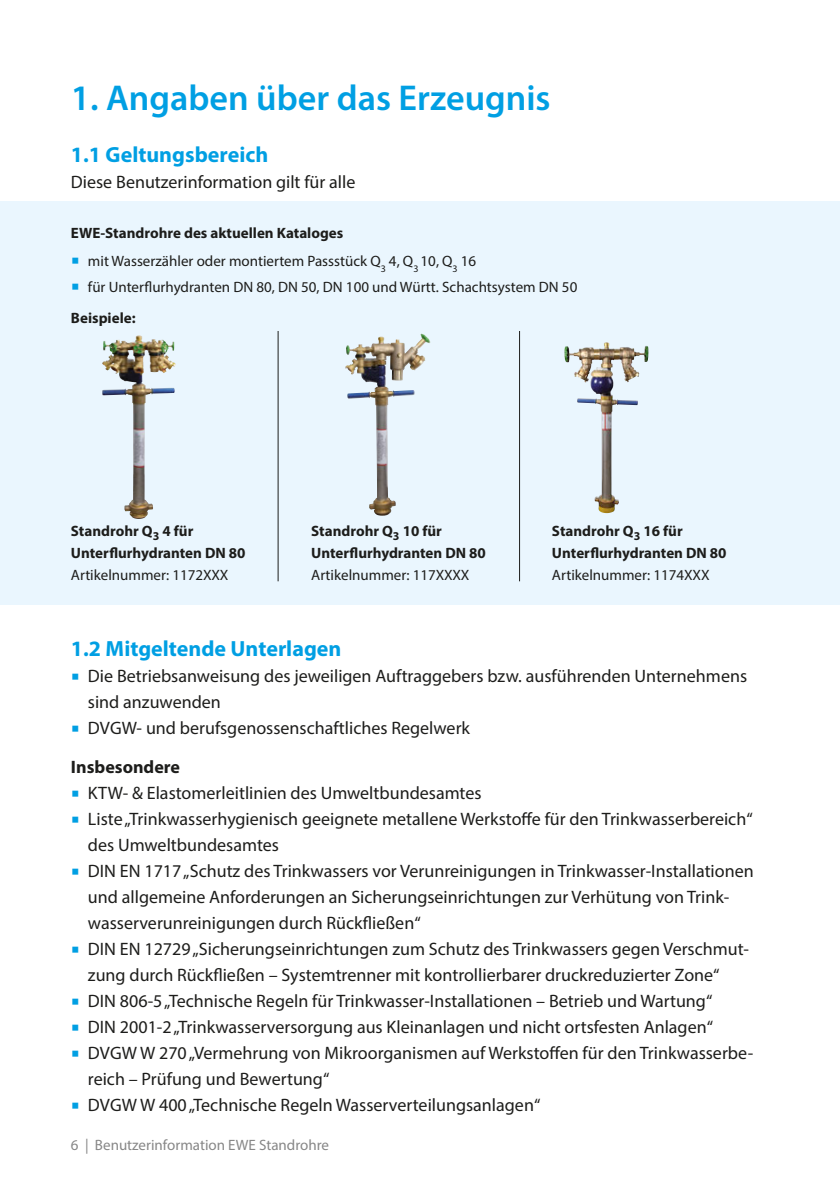
<style>
.page{position:relative;width:840px;height:1191px;background:#fff}
.page>*{position:absolute;margin:0;border:0;box-sizing:border-box;transform-origin:0 0}
.t1{font:600 36px "Myriad Pro";color:#009fe3}
.t2{font:700 22px "Myriad Pro";color:#009fe3}
.Fließtext_9_13pt{font:18px/26px "Myriad Pro";color:#1d1d1b}
.Zwischenheadline_sch{font:700 18px "Myriad Pro";color:#1d1d1b}
.Beschriftungen_7_5_1{font:15px "Myriad Pro";color:#1d1d1b}
.Beschriftungen_7_5_1-2{font:700 15px "Myriad Pro";color:#1d1d1b}
.t3{font:15px "Myriad Pro";color:#878787}
</style>
<div class="page">
<div style="left:0;top:201px;width:839px;height:403px;background:#eaf6fe"></div>
<img style="left:102px;top:335px;width:73px;height:184px">
<img style="left:345px;top:334px;width:77px;height:170px">
<img style="left:564px;top:342px;width:42px;height:153px">
<hr style="left:277px;top:331px;width:1px;height:250px;background:#1d1d1b">
<hr style="left:519px;top:331px;width:1px;height:250px;background:#1d1d1b">
<p class="t1" style="left:71px;top:75px;width:481px">1. Angaben über das Erzeugnis</p>
<p class="t2" style="left:71px;top:140px;width:199px">1.1 Geltungsbereich</p>
<p class="Fließtext_9_13pt" style="left:71px;top:169px;width:286px">Diese Benutzerinformation gilt für alle</p>
<p class="Beschriftungen_7_5_1-2" style="left:71px;top:223px;width:274px">EWE-Standrohre des aktuellen Kataloges</p>
<p class="Beschriftungen_7_5_1" style="left:88px;top:252px;width:389px">mit Wasserzähler oder montiertem Passstück Q<sub>3</sub> 4, Q<sub>3</sub> 10, Q<sub>3</sub> 16</p>
<p class="Beschriftungen_7_5_1" style="left:88px;top:278px;width:490px">für Unterflurhydranten DN 80, DN 50, DN 100 und Württ. Schachtsystem DN 50</p>
<p class="Beschriftungen_7_5_1-2" style="left:71px;top:308px;width:66px">Beispiele:</p>
<p class="Beschriftungen_7_5_1-2" style="left:71px;top:521px;width:124px">Standrohr Q<sub>3</sub> 4 für</p>
<p class="Beschriftungen_7_5_1-2" style="left:71px;top:543px;width:176px">Unterflurhydranten DN 80</p>
<p class="Beschriftungen_7_5_1" style="left:71px;top:566px;width:159px">Artikelnummer: 1172XXX</p>
<p class="Beschriftungen_7_5_1-2" style="left:311px;top:521px;width:132px">Standrohr Q<sub>3</sub> 10 für</p>
<p class="Beschriftungen_7_5_1-2" style="left:311px;top:543px;width:176px">Unterflurhydranten DN 80</p>
<p class="Beschriftungen_7_5_1" style="left:311px;top:566px;width:160px">Artikelnummer: 117XXXX</p>
<p class="Beschriftungen_7_5_1-2" style="left:551px;top:521px;width:132px">Standrohr Q<sub>3</sub> 16 für</p>
<p class="Beschriftungen_7_5_1-2" style="left:551px;top:543px;width:176px">Unterflurhydranten DN 80</p>
<p class="Beschriftungen_7_5_1" style="left:551px;top:566px;width:159px">Artikelnummer: 1174XXX</p>
<p class="t2" style="left:71px;top:634px;width:272px">1.2 Mitgeltende Unterlagen</p>
<p class="Fließtext_9_13pt" style="left:88px;top:663px;width:660px">Die Betriebsanweisung des jeweiligen Auftraggebers bzw. ausführenden Unternehmens sind anzuwenden</p>
<p class="Fließtext_9_13pt" style="left:88px;top:715px;width:383px">DVGW- und berufsgenossenschaftliches Regelwerk</p>
<p class="Zwischenheadline_sch" style="left:71px;top:755px;width:111px">Insbesondere</p>
<p class="Fließtext_9_13pt" style="left:88px;top:780px;width:395px">KTW- &amp; Elastomerleitlinien des Umweltbundesamtes</p>
<p class="Fließtext_9_13pt" style="left:88px;top:806px;width:665px">Liste „Trinkwasserhygienisch geeignete metallene Werkstoffe für den Trinkwasserbereich“ des Umweltbundesamtes</p>
<p class="Fließtext_9_13pt" style="left:88px;top:858px;width:667px">DIN EN 1717 „Schutz des Trinkwassers vor Verunreinigungen in Trinkwasser-Installationen und allgemeine Anforderungen an Sicherungseinrichtungen zur Verhütung von Trink&shy;wasserverunreinigungen durch Rückfließen“</p>
<p class="Fließtext_9_13pt" style="left:88px;top:936px;width:662px">DIN EN 12729 „Sicherungseinrichtungen zum Schutz des Trinkwassers gegen Verschmut&shy;zung durch Rückfließen – Systemtrenner mit kontrollierbarer druckreduzierter Zone“</p>
<p class="Fließtext_9_13pt" style="left:88px;top:988px;width:625px">DIN 806-5 „Technische Regeln für Trinkwasser-Installationen – Betrieb und Wartung“</p>
<p class="Fließtext_9_13pt" style="left:88px;top:1014px;width:626px">DIN 2001-2 „Trinkwasserversorgung aus Kleinanlagen und nicht ortsfesten Anlagen“</p>
<p class="Fließtext_9_13pt" style="left:88px;top:1040px;width:666px">DVGW W 270 „Vermehrung von Mikroorganismen auf Werkstoffen für den Trinkwasserbe&shy;reich – Prüfung und Bewertung“</p>
<p class="Fließtext_9_13pt" style="left:88px;top:1092px;width:453px">DVGW W 400 „Technische Regeln Wasserverteilungsanlagen“</p>
<p class="t3" style="left:71px;top:1136px;width:259px">6 | Benutzerinformation EWE Standrohre</p>
</div>
